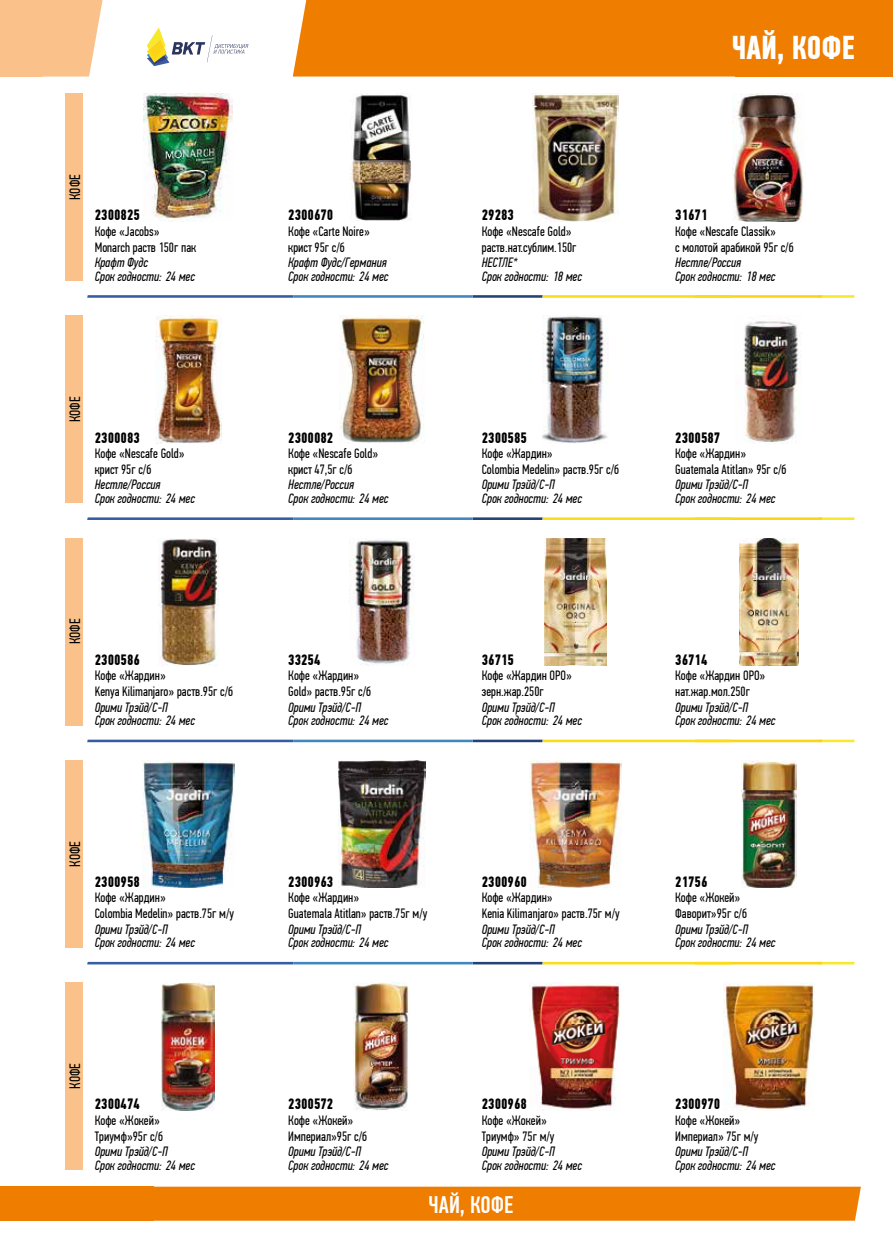
<style>
.page{position:relative;width:893px;height:1259px;background:#fff}
.page>*{position:absolute;margin:0;border:0;box-sizing:border-box;transform-origin:0 0}
.t1{font:700 33px "PF Din Text Comp Pro";color:#fff}
.t2{font:500 24px "PF Din Text Comp Pro";color:#fff}
.t3{font:700 15px "PF Din Text Comp Pro";color:#000}
.t4{font:15px "PF Din Text Comp Pro";color:#000}
.t5{font:13.5px/16.2px "PF Din Text Comp Pro";color:#000}
.t6{font:italic 13.5px "PF Din Text Comp Pro";color:#000}
</style>
<div class="page">
<svg style="left:147px;top:27px;width:101px;height:39px"></svg>
<div style="left:736px;top:0;width:157px;height:77px;background:#ef7d00"></div>
<div style="left:293px;top:0;width:443px;height:77px;background:#ef7d00"></div>
<div style="left:153px;top:1186px;width:708px;height:34px;background:#ef7d00"></div>
<div style="left:0;top:0;width:43px;height:77px;background:#fac28a"></div>
<svg style="left:43px;top:0;width:60px;height:77px;background:#fac998"></svg>
<div style="left:0;top:1186px;width:153px;height:34px;background:#ef7d00"></div>
<img style="left:144px;top:94px;width:89px;height:127px">
<img style="left:351px;top:94px;width:60px;height:127px">
<img style="left:532px;top:94px;width:86px;height:127px">
<img style="left:733px;top:94px;width:70px;height:127px">
<img style="left:156px;top:316px;width:65px;height:127px">
<img style="left:339px;top:316px;width:85px;height:127px">
<img style="left:542px;top:316px;width:66px;height:127px">
<img style="left:743px;top:321px;width:56px;height:122px">
<img style="left:158px;top:538px;width:60px;height:127px">
<img style="left:349px;top:540px;width:65px;height:125px">
<img style="left:544px;top:538px;width:62px;height:127px">
<img style="left:739px;top:538px;width:59px;height:127px">
<img style="left:142px;top:760px;width:92px;height:128px">
<img style="left:338px;top:760px;width:87px;height:128px">
<img style="left:529px;top:760px;width:92px;height:128px">
<img style="left:741px;top:760px;width:55px;height:128px">
<img style="left:162px;top:982px;width:53px;height:128px">
<img style="left:354px;top:982px;width:56px;height:128px">
<img style="left:530px;top:982px;width:91px;height:128px">
<img style="left:723px;top:982px;width:91px;height:128px">
<hr style="left:473px;top:295px;width:70px;height:3px;background:#234277">
<hr style="left:293px;top:295px;width:180px;height:3px;background:#4087bd">
<svg style="left:87px;top:295px;width:207px;height:3px"></svg>
<svg style="left:822px;top:295px;width:33px;height:3px"></svg>
<hr style="left:695px;top:295px;width:127px;height:3px;background:#fdd411">
<hr style="left:542px;top:295px;width:189px;height:3px;background:#f9dd16">
<hr style="left:473px;top:517px;width:70px;height:3px;background:#234277">
<hr style="left:293px;top:517px;width:180px;height:3px;background:#4087bd">
<svg style="left:87px;top:517px;width:207px;height:3px"></svg>
<svg style="left:822px;top:517px;width:33px;height:3px"></svg>
<hr style="left:695px;top:517px;width:127px;height:3px;background:#fdd411">
<hr style="left:542px;top:517px;width:189px;height:3px;background:#f9dd16">
<hr style="left:473px;top:739px;width:70px;height:3px;background:#234277">
<hr style="left:293px;top:739px;width:180px;height:3px;background:#4087bd">
<svg style="left:87px;top:739px;width:207px;height:3px"></svg>
<svg style="left:822px;top:739px;width:33px;height:3px"></svg>
<hr style="left:695px;top:739px;width:127px;height:3px;background:#fdd411">
<hr style="left:542px;top:739px;width:189px;height:3px;background:#f9dd16">
<hr style="left:473px;top:962px;width:70px;height:2px;background:#234277">
<hr style="left:293px;top:962px;width:180px;height:2px;background:#4087bd">
<svg style="left:87px;top:962px;width:207px;height:2px"></svg>
<svg style="left:822px;top:962px;width:33px;height:2px"></svg>
<hr style="left:695px;top:962px;width:127px;height:2px;background:#fdd411">
<hr style="left:542px;top:962px;width:189px;height:2px;background:#f9dd16">
<div style="left:66px;top:94px;width:17px;height:187px;background:#fac28a"></div>
<div style="left:66px;top:316px;width:17px;height:187px;background:#fac28a"></div>
<div style="left:66px;top:538px;width:17px;height:187px;background:#fac28a"></div>
<div style="left:66px;top:760px;width:17px;height:187px;background:#fac28a"></div>
<div style="left:66px;top:982px;width:17px;height:187px;background:#fac28a"></div>
<p class="t4" style="left:66px;top:200px;width:27px;rotate:-90deg">КОФЕ</p>
<p class="t3" style="left:95px;top:206px;width:47px">2300825</p>
<p class="t5" style="left:95px;top:223px;width:103px">Кофе «Jacobs»<br>Monarch раств 150г пак</p>
<p class="t6" style="left:95px;top:255px;width:55px">Крафт Фудс</p>
<p class="t6" style="left:95px;top:268px;width:102px">Срок годности: 24 мес</p>
<p class="t4" style="left:66px;top:422px;width:27px;rotate:-90deg">КОФЕ</p>
<p class="t3" style="left:95px;top:428px;width:47px">2300083</p>
<p class="t5" style="left:95px;top:445px;width:92px">Кофе «Nescafe Gold» крист 95г с/б</p>
<p class="t6" style="left:95px;top:477px;width:67px">Нестле/Россия</p>
<p class="t6" style="left:95px;top:490px;width:102px">Срок годности: 24 мес</p>
<p class="t4" style="left:66px;top:644px;width:27px;rotate:-90deg">КОФЕ</p>
<p class="t3" style="left:95px;top:650px;width:47px">2300586</p>
<p class="t5" style="left:95px;top:667px;width:140px">Кофе «Жардин»<br>Kenya Kilimanjaro» раств.95г с/б</p>
<p class="t6" style="left:95px;top:699px;width:74px">Орими Трэйд/С-П</p>
<p class="t6" style="left:95px;top:713px;width:102px">Срок годности: 24 мес</p>
<p class="t4" style="left:66px;top:866px;width:27px;rotate:-90deg">КОФЕ</p>
<p class="t3" style="left:95px;top:873px;width:47px">2300958</p>
<p class="t5" style="left:95px;top:889px;width:141px">Кофе «Жардин»<br>Colombia Medelin» раств.75г м/у</p>
<p class="t6" style="left:95px;top:921px;width:74px">Орими Трэйд/С-П</p>
<p class="t6" style="left:95px;top:935px;width:102px">Срок годности: 24 мес</p>
<p class="t4" style="left:66px;top:1088px;width:27px;rotate:-90deg">КОФЕ</p>
<p class="t3" style="left:95px;top:1095px;width:47px">2300474</p>
<p class="t5" style="left:95px;top:1112px;width:70px">Кофе «Жокей»<br>Триумф»95г с/б</p>
<p class="t6" style="left:95px;top:1143px;width:74px">Орими Трэйд/С-П</p>
<p class="t6" style="left:95px;top:1157px;width:102px">Срок годности: 24 мес</p>
<p class="t3" style="left:288px;top:206px;width:47px">2300670</p>
<p class="t3" style="left:482px;top:206px;width:34px">29283</p>
<p class="t5" style="left:288px;top:223px;width:83px">Кофе «Carte Noire» крист 95г с/б</p>
<p class="t5" style="left:482px;top:223px;width:96px">Кофе «Nescafe Gold» раств.нат.сублим.150г</p>
<p class="t6" style="left:288px;top:255px;width:100px">Крафт Фудс/Германия</p>
<p class="t6" style="left:288px;top:268px;width:102px">Срок годности: 24 мес</p>
<p class="t6" style="left:482px;top:255px;width:37px">НЕСТЛЕ*</p>
<p class="t6" style="left:482px;top:268px;width:102px">Срок годности: 18 мес</p>
<p class="t3" style="left:288px;top:428px;width:47px">2300082</p>
<p class="t3" style="left:482px;top:428px;width:47px">2300585</p>
<p class="t5" style="left:288px;top:445px;width:92px">Кофе «Nescafe Gold» крист 47,5г с/б</p>
<p class="t5" style="left:482px;top:445px;width:139px">Кофе «Жардин»<br>Colombia Medelin» раств.95г с/б</p>
<p class="t6" style="left:288px;top:477px;width:67px">Нестле/Россия</p>
<p class="t6" style="left:288px;top:490px;width:102px">Срок годности: 24 мес</p>
<p class="t6" style="left:482px;top:477px;width:74px">Орими Трэйд/С-П</p>
<p class="t6" style="left:482px;top:490px;width:102px">Срок годности: 24 мес</p>
<p class="t3" style="left:288px;top:650px;width:34px">33254</p>
<p class="t3" style="left:482px;top:650px;width:34px">36715</p>
<p class="t5" style="left:288px;top:667px;width:84px">Кофе «Жардин»<br>Gold» раств.95г с/б</p>
<p class="t5" style="left:482px;top:667px;width:92px">Кофе «Жардин ОРО» зерн.жар.250г</p>
<p class="t6" style="left:288px;top:699px;width:74px">Орими Трэйд/С-П</p>
<p class="t6" style="left:288px;top:713px;width:102px">Срок годности: 24 мес</p>
<p class="t6" style="left:482px;top:699px;width:74px">Орими Трэйд/С-П</p>
<p class="t6" style="left:482px;top:713px;width:102px">Срок годности: 24 мес</p>
<p class="t3" style="left:288px;top:873px;width:47px">2300963</p>
<p class="t3" style="left:482px;top:873px;width:47px">2300960</p>
<p class="t5" style="left:288px;top:889px;width:141px">Кофе «Жардин»<br>Guatemala Atitlan» раств.75г м/у</p>
<p class="t5" style="left:482px;top:889px;width:139px">Кофе «Жардин»<br>Kenia Kilimanjaro» раств.75г м/у</p>
<p class="t6" style="left:288px;top:921px;width:74px">Орими Трэйд/С-П</p>
<p class="t6" style="left:288px;top:935px;width:102px">Срок годности: 24 мес</p>
<p class="t6" style="left:482px;top:921px;width:74px">Орими Трэйд/С-П</p>
<p class="t6" style="left:482px;top:935px;width:102px">Срок годности: 24 мес</p>
<p class="t3" style="left:288px;top:1095px;width:47px">2300572</p>
<p class="t3" style="left:482px;top:1095px;width:47px">2300968</p>
<p class="t5" style="left:288px;top:1112px;width:80px">Кофе «Жокей»<br>Империал»95г с/б</p>
<p class="t5" style="left:482px;top:1112px;width:74px">Кофе «Жокей»<br>Триумф» 75г м/у</p>
<p class="t6" style="left:288px;top:1143px;width:74px">Орими Трэйд/С-П</p>
<p class="t6" style="left:288px;top:1157px;width:102px">Срок годности: 24 мес</p>
<p class="t6" style="left:482px;top:1143px;width:74px">Орими Трэйд/С-П</p>
<p class="t6" style="left:482px;top:1157px;width:102px">Срок годности: 24 мес</p>
<h2 class="t2" style="left:429px;top:1190px;width:86px">ЧАЙ, КОФЕ</h2>
<h1 class="t1" style="left:732px;top:28px;width:124px">ЧАЙ, КОФЕ</h1>
<p class="t3" style="left:675px;top:206px;width:34px">31671</p>
<p class="t5" style="left:675px;top:223px;width:120px">Кофе «Nescafe Classik»<br>с молотой арабикой 95г с/б</p>
<p class="t6" style="left:675px;top:255px;width:67px">Нестле/Россия</p>
<p class="t6" style="left:675px;top:268px;width:102px">Срок годности: 18 мес</p>
<p class="t3" style="left:675px;top:428px;width:47px">2300587</p>
<p class="t5" style="left:675px;top:445px;width:113px">Кофе «Жардин»<br>Guatemala Atitlan» 95г с/б</p>
<p class="t6" style="left:675px;top:477px;width:74px">Орими Трэйд/С-П</p>
<p class="t6" style="left:675px;top:490px;width:102px">Срок годности: 24 мес</p>
<p class="t3" style="left:675px;top:650px;width:34px">36714</p>
<p class="t5" style="left:675px;top:667px;width:92px">Кофе «Жардин ОРО» нат.жар.мол.250г</p>
<p class="t6" style="left:675px;top:699px;width:74px">Орими Трэйд/С-П</p>
<p class="t6" style="left:675px;top:713px;width:102px">Срок годности: 24 мес</p>
<p class="t3" style="left:675px;top:873px;width:34px">21756</p>
<p class="t5" style="left:675px;top:889px;width:73px">Кофе «Жокей»<br>Фаворит»95г с/б</p>
<p class="t6" style="left:675px;top:921px;width:74px">Орими Трэйд/С-П</p>
<p class="t6" style="left:675px;top:935px;width:102px">Срок годности: 24 мес</p>
<p class="t3" style="left:675px;top:1095px;width:47px">2300970</p>
<p class="t5" style="left:675px;top:1112px;width:85px">Кофе «Жокей»<br>Империал» 75г м/у</p>
<p class="t6" style="left:675px;top:1143px;width:74px">Орими Трэйд/С-П</p>
<p class="t6" style="left:675px;top:1157px;width:102px">Срок годности: 24 мес</p>
</div>
